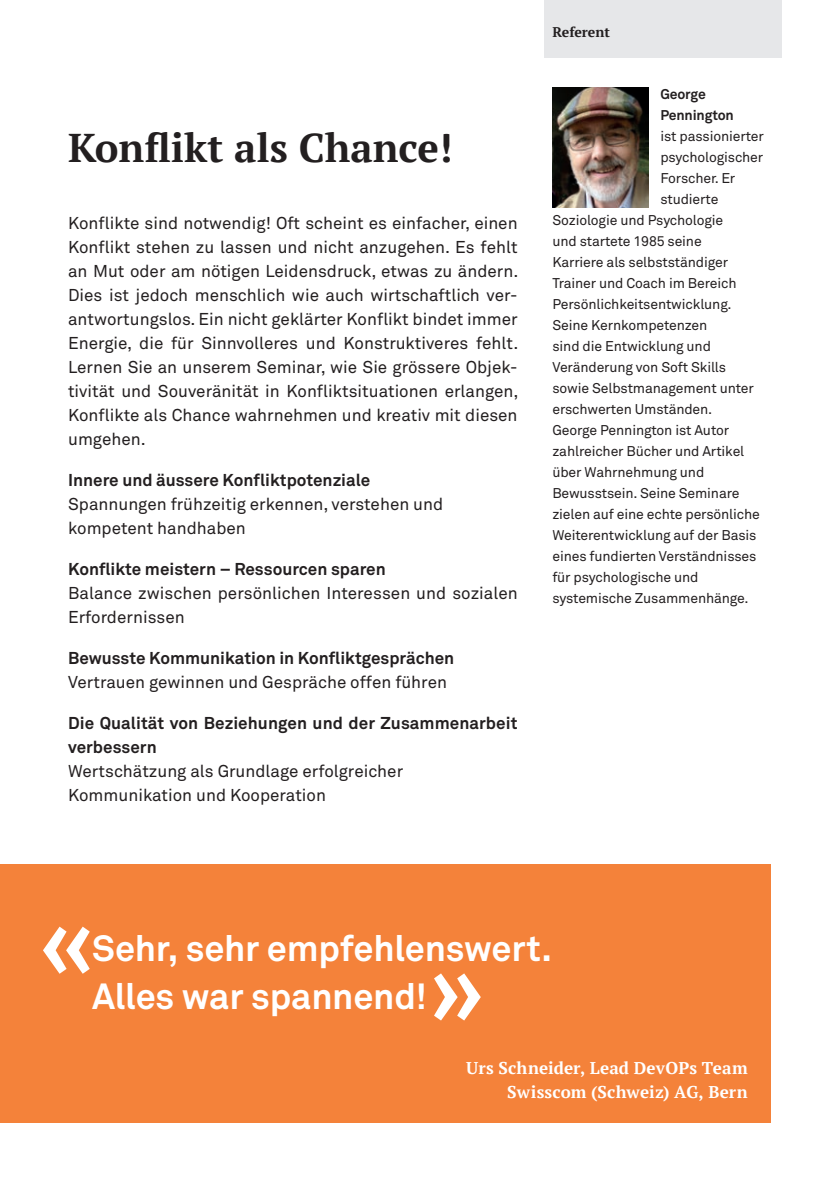
<style>
.page{position:relative;width:840px;height:1191px;background:#fff}
.page>*{position:absolute;margin:0;border:0;box-sizing:border-box;transform-origin:0 0}
.t1{font:700 96px "Akkurat Office";color:#fff}
.t2{font:700 40px "PT Serif";color:#231f20}
.t3{font:700 36px/48px "Akkurat Office";letter-spacing:-.005em;color:#fff}
.t4{font:17px/24px "Akkurat Office";color:#231f20}
.t5{font:700 17px/24px "Akkurat Office";color:#231f20}
.t6{font:700 17px/24px "PT Serif";letter-spacing:.01em;color:#fff;text-align:right}
.t7{font:14px "Akkurat Office";letter-spacing:-.01em;color:#231f20}
.t8{font:700 14px/21px "Akkurat Office";letter-spacing:-.01em;color:#231f20}
.t9{font:700 14px "PT Serif";color:#231f20}
</style>
<div class="page">
<div style="left:544px;top:0;width:237px;height:57px;background:#e6e7e9"></div>
<div style="left:0;top:865px;width:770px;height:258px;background:#f4823a"></div>
<img style="left:552px;top:88px;width:96px;height:119px">
<h2 class="t2" style="left:68px;top:121px;width:386px">Konflikt als Chance!</h2>
<p class="t4" style="left:68px;top:211px;width:451px;text-align:justify">Konflikte sind notwendig! Oft scheint es einfacher, einen Konflikt stehen zu lassen und nicht anzugehen. Es fehlt an Mut oder am nötigen Leidensdruck, etwas zu ändern.<br>Dies ist jedoch menschlich wie auch wirtschaftlich ver&shy;antwortungslos. Ein nicht geklärter Konflikt bindet immer Energie, die für Sinnvolleres und Konstruktiveres fehlt.<br>Lernen Sie an unserem Seminar, wie Sie grössere Objek&shy;tivität und Souveränität in Konfliktsituationen erlangen, Konflikte als Chance wahrnehmen und kreativ mit diesen umgehen.</p>
<p class="t5" style="left:68px;top:468px;width:303px">Innere und äussere Konfliktpotenziale</p>
<p class="t4" style="left:68px;top:492px;width:376px">Spannungen frühzeitig erkennen, verstehen und kompetent handhaben</p>
<p class="t5" style="left:68px;top:557px;width:319px">Konflikte meistern – Ressourcen sparen</p>
<p class="t4" style="left:68px;top:581px;width:451px">Balance zwischen persönlichen Interessen und sozialen<br>Erfordernissen</p>
<p class="t5" style="left:68px;top:646px;width:387px">Bewusste Kommunikation in Konfliktgesprächen</p>
<p class="t4" style="left:68px;top:670px;width:380px">Vertrauen gewinnen und Gespräche offen führen</p>
<p class="t5" style="left:68px;top:711px;width:450px">Die Qualität von Beziehungen und der Zusammenarbeit verbessern</p>
<p class="t4" style="left:68px;top:759px;width:336px">Wertschätzung als Grundlage erfolgreicher<br>Kommunikation und Kooperation</p>
<p class="t9" style="left:552px;top:23px;width:59px">Referent</p>
<p class="t8" style="left:660px;top:84px;width:75px">George<br>Pennington</p>
<p class="t7" style="left:660px;top:128px;width:105px">ist passionierter</p>
<p class="t7" style="left:660px;top:149px;width:104px">psychologischer</p>
<p class="t7" style="left:660px;top:170px;width:76px">Forscher. Er</p>
<p class="t7" style="left:660px;top:191px;width:59px">studierte</p>
<p class="t7" style="left:552px;top:212px;width:172px">Soziologie und Psychologie</p>
<p class="t7" style="left:552px;top:233px;width:151px">und startete 1985 seine</p>
<p class="t7" style="left:552px;top:254px;width:177px">Karriere als selbstständiger</p>
<p class="t7" style="left:552px;top:275px;width:185px">Trainer und Coach im Bereich</p>
<p class="t7" style="left:552px;top:296px;width:181px">Persönlichkeitsentwicklung.</p>
<p class="t7" style="left:552px;top:317px;width:156px">Seine Kernkompetenzen</p>
<p class="t7" style="left:552px;top:338px;width:160px">sind die Entwicklung und</p>
<p class="t7" style="left:552px;top:359px;width:175px">Veränderung von Soft Skills</p>
<p class="t7" style="left:552px;top:380px;width:203px">sowie Selbstmanagement unter</p>
<p class="t7" style="left:552px;top:401px;width:161px">erschwerten Umständen.</p>
<p class="t7" style="left:552px;top:422px;width:178px">George Pennington ist Autor</p>
<p class="t7" style="left:552px;top:443px;width:193px">zahlreicher Bücher und Artikel</p>
<p class="t7" style="left:552px;top:464px;width:153px">über Wahrnehmung und</p>
<p class="t7" style="left:552px;top:485px;width:188px">Bewusstsein. Seine Seminare</p>
<p class="t7" style="left:552px;top:506px;width:209px">zielen auf eine echte persönliche</p>
<p class="t7" style="left:552px;top:527px;width:205px">Weiterentwicklung auf der Basis</p>
<p class="t7" style="left:552px;top:548px;width:205px">eines fundierten Verständnisses</p>
<p class="t7" style="left:552px;top:569px;width:148px">für psychologische und</p>
<p class="t7" style="left:552px;top:590px;width:198px">systemische Zusammenhänge.</p>
<h1 class="t1" style="left:39px;top:885px;width:58px">«</h1>
<h3 class="t3" style="left:92px;top:925px;width:461px">Sehr, sehr empfehlenswert.<br>Alles war spannend!</h3>
<h1 class="t1" style="left:428px;top:932px;width:58px">»</h1>
<p class="t6" style="left:466px;top:1055px;width:283px">Urs Schneider, Lead DevOPs Team<br>Swisscom (Schweiz) AG, Bern</p>
</div>
